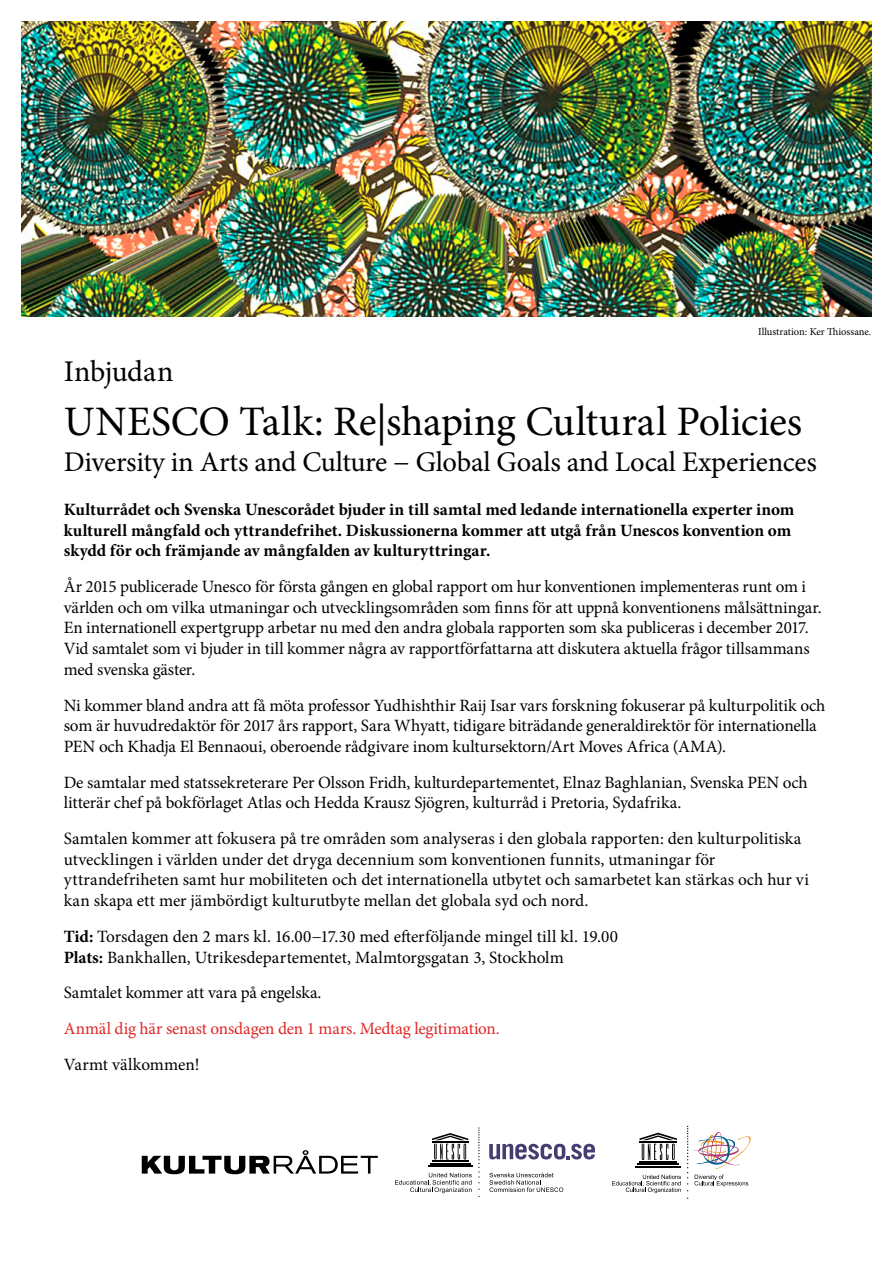
<style>
.page{position:relative;width:893px;height:1263px;background:#fff}
.page>*{position:absolute;margin:0;border:0;box-sizing:border-box;transform-origin:0 0}
.t1{font:42px "Minion Pro";letter-spacing:-.005em;color:#000}
.t2{font:30px "Minion Pro";letter-spacing:-.015em;color:#000}
.t3{font:28.5px "Minion Pro";letter-spacing:-.01em;color:#000}
.t4{font:17.25px/20.7px "Minion Pro";letter-spacing:-.005em;color:#000}
.t5{font:700 17.25px/20.7px "Minion Pro";color:#000}
.t6{font:17.25px "Minion Pro";letter-spacing:-.01em;color:#df2625}
.t7{font:10.5px "Minion Pro";color:#000}
.s1{font-weight:700}
</style>
<div class="page">
<img style="left:21px;top:21px;width:851px;height:296px">
<svg style="left:478px;top:1127px;width:2px;height:63px"></svg>
<hr style="left:432px;top:1160px;width:36px;height:2px;background:#000">
<hr style="left:430px;top:1163px;width:40px;height:1px;background:#000">
<hr style="left:428px;top:1165px;width:44px;height:2px;background:#000">
<svg style="left:432px;top:1133px;width:36px;height:26px"></svg>
<svg style="left:395px;top:1173px;width:77px;height:20px"></svg>
<svg style="left:489px;top:1172px;width:74px;height:20px"></svg>
<svg style="left:489px;top:1144px;width:106px;height:15px"></svg>
<svg style="left:142px;top:1150px;width:236px;height:24px"></svg>
<hr style="left:639px;top:1161px;width:38px;height:1px;background:#000">
<hr style="left:637px;top:1163px;width:42px;height:2px;background:#000">
<hr style="left:635px;top:1166px;width:46px;height:2px;background:#000">
<svg style="left:639px;top:1133px;width:38px;height:27px"></svg>
<svg style="left:612px;top:1175px;width:69px;height:18px"></svg>
<svg style="left:687px;top:1126px;width:64px;height:65px"></svg>
<p class="t7" style="left:758px;top:325px;width:115px">Illustration: Ker Thiossane.</p>
<h2 class="t2" style="left:64px;top:351px;width:111px">Inbjudan</h2>
<h1 class="t1" style="left:64px;top:393px;width:740px">UNESCO Talk: Re|shaping Cultural Policies</h1>
<h3 class="t3" style="left:64px;top:442px;width:755px">Diversity in Arts and Culture − Global Goals and Local Experiences</h3>
<p class="t5" style="left:64px;top:499px;width:732px">Kulturrådet och Svenska Unescorådet bjuder in till samtal med ledande internationella experter inom kulturell mångfald och yttrandefrihet. Diskussionerna kommer att utgå från Unescos konvention om skydd för och främjande av mångfalden av kulturyttringar.</p>
<p class="t4" style="left:64px;top:576px;width:759px">År 2015 publicerade Unesco för första gången en global rapport om hur konventionen implementeras runt om i världen och om vilka utmaningar och utvecklingsområden som finns för att uppnå konventionens målsättningar.<br>En internationell expertgrupp arbetar nu med den andra globala rapporten som ska publiceras i december 2017.<br>Vid samtalet som vi bjuder in till kommer några av rapportförfattarna att diskutera aktuella frågor tillsammans med svenska gäster.</p>
<p class="t4" style="left:64px;top:695px;width:763px">Ni kommer bland andra att få möta professor Yudhishthir Raij Isar vars forskning fokuserar på kulturpolitik och som är huvudredaktör för 2017 års rapport, Sara Whyatt, tidigare biträdande generaldirektör för internationella<br>PEN och Khadja El Bennaoui, oberoende rådgivare inom kultursektorn/Art Moves Africa (AMA).</p>
<p class="t4" style="left:64px;top:772px;width:745px">De samtalar med statssekreterare Per Olsson Fridh, kulturdepartementet, Elnaz Baghlanian, Svenska PEN och litterär chef på bokförlaget Atlas och Hedda Krausz Sjögren, kulturråd i Pretoria, Sydafrika.</p>
<p class="t4" style="left:64px;top:828px;width:747px">Samtalen kommer att fokusera på tre områden som analyseras i den globala rapporten: den kulturpolitiska utvecklingen i världen under det dryga decennium som konventionen funnits, utmaningar för yttrandefriheten samt hur mobiliteten och det internationella utbytet och samarbetet kan stärkas och hur vi kan skapa ett mer jämbördigt kulturutbyte mellan det globala syd och nord.</p>
<p class="t4" style="left:64px;top:926px;width:556px"><span class="s1">Tid:</span> Torsdagen den 2 mars kl. 16.00−17.30 med efterföljande mingel till kl. 19.00<br><span class="s1">Plats:</span> Bankhallen, Utrikesdepartementet, Malmtorgsgatan 3, Stockholm</p>
<p class="t4" style="left:64px;top:982px;width:259px">Samtalet kommer att vara på engelska.</p>
<p class="t6" style="left:64px;top:1017px;width:437px">Anmäl dig här senast onsdagen den 1 mars. Medtag legitimation.</p>
<p class="t4" style="left:64px;top:1054px;width:137px">Varmt välkommen!</p>
</div>
